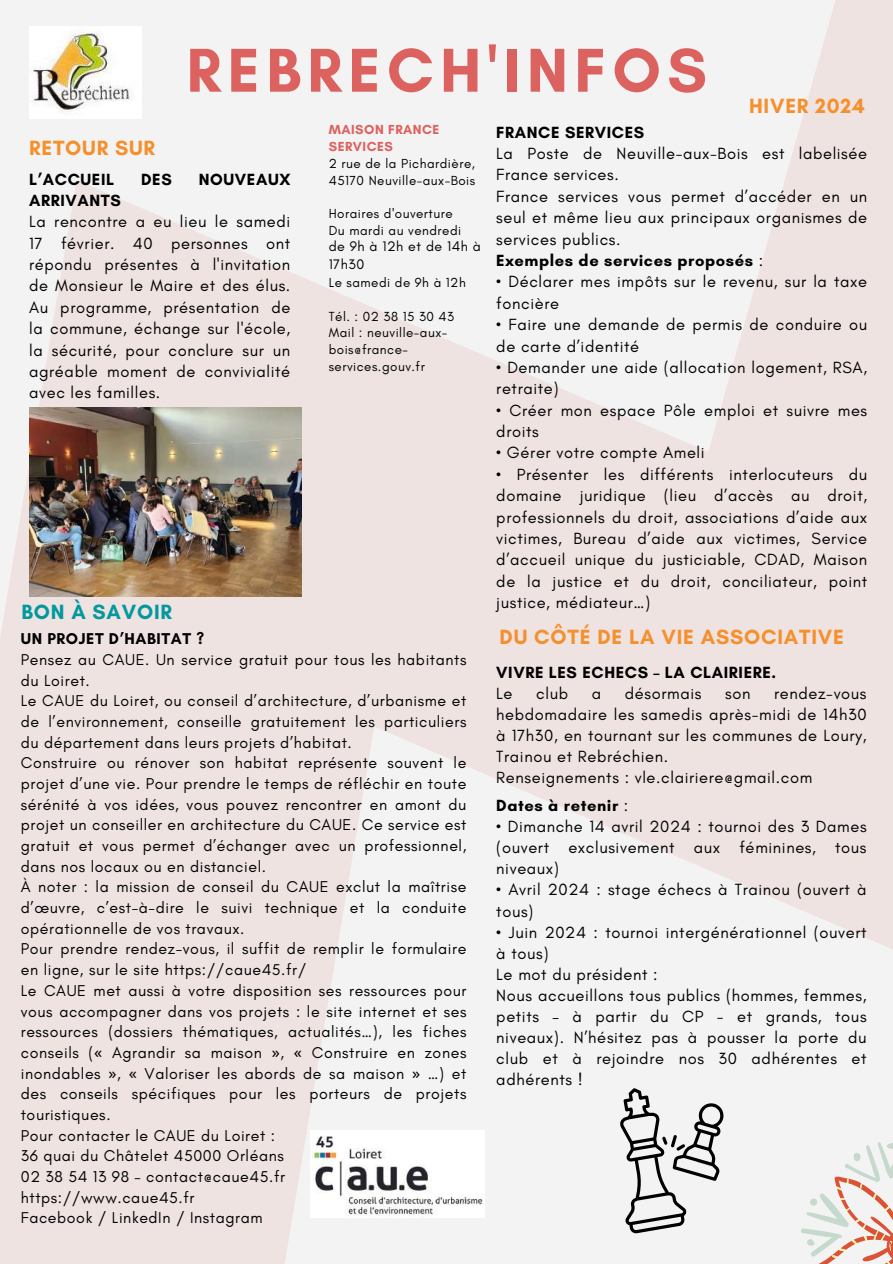
<style>
.page{position:relative;width:893px;height:1264px;background:#fff}
.page>*{position:absolute;margin:0;border:0;box-sizing:border-box;transform-origin:0 0}
.t1{font:700 63px "Glacial Indifference";letter-spacing:.1em;color:#dc625f}
.t2{font:700 21px "Glacial Indifference";letter-spacing:.035em;color:#f5902e}
.t3{font:700 21px "Glacial Indifference";letter-spacing:.035em;color:#03989e}
.t4{font:16.5px/21.3px "Glacial Indifference";letter-spacing:.035em;color:#000}
.t5{font:700 16.5px "Glacial Indifference";letter-spacing:.035em;color:#000}
.t6{font:15.9px/20.7px "Glacial Indifference";letter-spacing:.035em;color:#000}
.t7{font:700 15.9px "Glacial Indifference";letter-spacing:.035em;color:#000}
.t8{font:14.1px/17.9px "Glacial Indifference";letter-spacing:.035em;color:#000}
.t9{font:13.35px/16.6px "Glacial Indifference";letter-spacing:.035em;color:#000}
.t10{font:700 13.35px/16.6px "Glacial Indifference";letter-spacing:.035em;color:#dc625f}
.s1{font-family:"Noto Sans"}
.s2{font-weight:700}
.s3{font-weight:400}
</style>
<div class="page">
<div style="left:0;top:0;width:892px;height:1263px;background:linear-gradient(to right,#f0e8e7,#f2ecec)"></div>
<img style="left:29px;top:26px;width:113px;height:92px">
<svg style="left:779px;top:1111px;width:113px;height:152px"></svg>
<img style="left:29px;top:407px;width:272px;height:189px">
<img style="left:310px;top:1130px;width:175px;height:87px">
<svg style="left:619px;top:1088px;width:104px;height:145px"></svg>
<h1 class="t1" style="left:186px;top:32px;width:522px">REBRECH'INFOS</h1>
<p class="t2" style="left:749px;top:93px;width:117px">HIVER 2024</p>
<p class="t2" style="left:29px;top:135px;width:127px">RETOUR SUR</p>
<p class="t5" style="left:29px;top:169px;width:87px">L’ACCUEIL</p>
<p class="t5" style="left:141px;top:169px;width:32px">DES</p>
<p class="t5" style="left:199px;top:169px;width:93px">NOUVEAUX</p>
<p class="t5" style="left:29px;top:190px;width:93px">ARRIVANTS</p>
<p class="t4" style="left:29px;top:211px;width:263px;text-align:justify">La rencontre a eu lieu le samedi 17 février. 40 personnes ont répondu présentes à l'invitation de Monsieur le Maire et des élus.<br>Au programme, présentation de la commune, échange sur l'école, la sécurité, pour conclure sur un agréable moment de convivialité avec les familles.</p>
<p class="t10" style="left:329px;top:121px;width:112px">MAISON FRANCE<br>SERVICES</p>
<p class="t9" style="left:329px;top:155px;width:148px">2 rue de la Pichardière,<br>45170 Neuville-aux-Bois</p>
<p class="t9" style="left:329px;top:205px;width:134px">Horaires d'ouverture<br>Du mardi au vendredi</p>
<p class="t8" style="left:329px;top:237px;width:153px">de 9h à 12h et de 14h à<br>17h30</p>
<p class="t9" style="left:329px;top:274px;width:138px">Le samedi de 9h à 12h</p>
<p class="t9" style="left:329px;top:307px;width:127px">Tél. : 02 38 15 30 43<br>Mail : neuville-aux&shy;bois@france&shy;services.gouv.fr</p>
<p class="t3" style="left:22px;top:599px;width:152px">BON À SAVOIR</p>
<p class="t7" style="left:21px;top:629px;width:185px">UN PROJET D’HABITAT ?</p>
<p class="t6" style="left:21px;top:649px;width:447px">Pensez au CAUE. Un service gratuit pour tous les habitants du Loiret.<br>Le CAUE du Loiret, ou conseil d’architecture, d’urbanisme et de l’environnement, conseille gratuitement les particuliers du département dans leurs projets d’habitat.<br>Construire ou rénover son habitat représente souvent le projet d’une vie. Pour prendre le temps de réfléchir en toute sérénité à vos idées, vous pouvez rencontrer en amont du projet un conseiller en architecture du CAUE. Ce service est gratuit et vous permet d’échanger avec un professionnel, dans nos locaux ou en distanciel.<br>À noter : la mission de conseil du CAUE exclut la maîtrise d’œuvre, c’est-à-dire le suivi technique et la conduite opérationnelle de vos travaux.<br>Pour prendre rendez-vous, il suffit de remplir le formulaire en ligne, sur le site https://caue45.fr/<br>Le CAUE met aussi à votre disposition ses ressources pour vous accompagner dans vos projets : le site internet et ses ressources (dossiers thématiques, actualités…), les fiches conseils (<span class="s1">«</span> Agrandir sa maison <span class="s1">»</span>, <span class="s1">«</span> Construire en zones inondables <span class="s1">»</span>, <span class="s1">«</span> Valoriser les abords de sa maison <span class="s1">»</span> …) et des conseils spécifiques pour les porteurs de projets touristiques.<br>Pour contacter le CAUE du Loiret :<br>36 quai du Châtelet 45000 Orléans<br>02 38 54 13 98 – contact@caue45.fr<br>https://www.caue45.fr<br>Facebook / LinkedIn / Instagram</p>
<p class="t5" style="left:496px;top:122px;width:149px">FRANCE SERVICES</p>
<p class="t4" style="left:496px;top:143px;width:372px">La Poste de Neuville-aux-Bois est labelisée France services.<br>France services vous permet d’accéder en un seul et même lieu aux principaux organismes de services publics.<br><span class="s2">Exemples de services proposés</span> :</p>
<p class="t4" style="left:496px;top:271px;width:372px">• Déclarer mes impôts sur le revenu, sur la taxe foncière</p>
<p class="t4" style="left:496px;top:314px;width:372px">• Faire une demande de permis de conduire ou de carte d’identité</p>
<p class="t4" style="left:496px;top:356px;width:372px">• Demander une aide (allocation logement, RSA, retraite)</p>
<p class="t4" style="left:496px;top:399px;width:372px">• Créer mon espace Pôle emploi et suivre mes droits</p>
<p class="t4" style="left:496px;top:442px;width:210px">• Gérer votre compte Ameli</p>
<p class="t4" style="left:496px;top:463px;width:372px;text-align:justify">• Présenter les différents interlocuteurs du domaine juridique (lieu d’accès au droit, professionnels du droit, associations d’aide aux victimes, Bureau d’aide aux victimes, Service d’accueil unique du justiciable, CDAD, Maison de la justice et du droit, conciliateur, point justice, médiateur…)</p>
<p class="t2" style="left:499px;top:624px;width:346px">DU CÔTÉ DE LA VIE ASSOCIATIVE</p>
<p class="t5" style="left:496px;top:662px;width:281px">VIVRE LES ECHECS – LA CLAIRIERE.</p>
<p class="t4" style="left:496px;top:682px;width:18px">Le</p>
<p class="t4" style="left:536px;top:682px;width:33px">club</p>
<p class="t4" style="left:591px;top:682px;width:11px">a</p>
<p class="t4" style="left:625px;top:682px;width:78px">désormais</p>
<p class="t4" style="left:725px;top:682px;width:27px">son</p>
<p class="t4" style="left:496px;top:682px;width:372px;text-indent:278px">rendez-vous hebdomadaire les samedis après-midi de 14h30 à 17h30, en tournant sur les communes de Loury, Trainou et Rebréchien.<br>Renseignements : vle.clairiere@gmail.com</p>
<p class="t5" style="left:496px;top:795px;width:133px">Dates à retenir <span class="s3">:</span></p>
<p class="t4" style="left:496px;top:816px;width:372px;text-align:justify">• Dimanche 14 avril 2024 : tournoi des 3 Dames (ouvert exclusivement aux féminines, tous niveaux)</p>
<p class="t4" style="left:496px;top:879px;width:372px">• Avril 2024 : stage échecs à Trainou (ouvert à tous)</p>
<p class="t4" style="left:496px;top:921px;width:372px">• Juin 2024 : tournoi intergénérationnel (ouvert à tous)<br>Le mot du président :<br>Nous accueillons tous publics (hommes, femmes, petits – à partir du CP - et grands, tous niveaux). N’hésitez pas à pousser la porte du club et à rejoindre nos 30 adhérentes et adhérents !</p>
</div>
